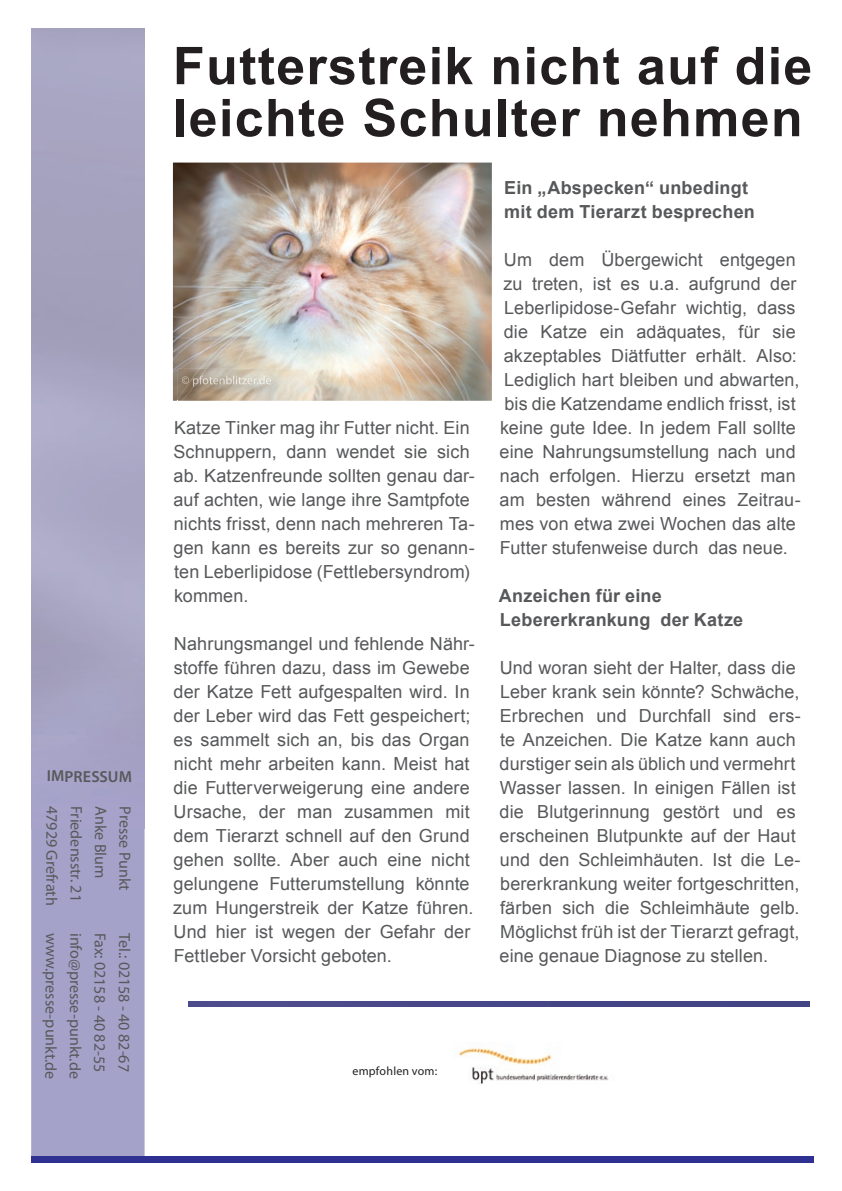
<style>
.page{position:relative;width:842px;height:1191px;background:#fff}
.page>*{position:absolute;margin:0;border:0;box-sizing:border-box;transform-origin:0 0}
.t1{font:700 52px/52px "Arial";letter-spacing:.025em;color:#231f20}
.t2{font:18px/24px "Arial";letter-spacing:.005em;color:#57585a}
.t3{font:700 18px/24px "Arial";letter-spacing:.015em;color:#57585a}
.t4{font:16px "Myriad Pro";letter-spacing:-.005em;color:#57585a}
.t5{font:600 16px "Myriad Pro";letter-spacing:.005em;color:#57585a}
.t6{font:12px "Myriad Pro";letter-spacing:.02em;color:#231f20}
</style>
<div class="page">
<div style="left:31px;top:828px;width:114px;height:329px;background:#a5a2ca"></div>
<div style="left:31px;top:1157px;width:783px;height:6px;background:#2e3092"></div>
<div style="left:188px;top:1001px;width:621px;height:5px;background:#464788"></div>
<img style="left:458px;top:1047px;width:151px;height:37px">
<img style="left:173px;top:163px;width:319px;height:238px">
<img style="left:178px;top:369px;width:200px;height:32px">
<img style="left:182px;top:375px;width:89px;height:11px">
<p class="t5" style="left:47px;top:766px;width:87px">IMPRESSUM</p>
<p class="t4" style="left:62px;top:806px;width:101px;rotate:90deg">47929 Grefrath</p>
<p class="t4" style="left:86px;top:806px;width:97px;rotate:90deg">Friedensstr. 21</p>
<p class="t4" style="left:110px;top:806px;width:74px;rotate:90deg">Anke Blum</p>
<p class="t4" style="left:135px;top:806px;width:86px;rotate:90deg">Presse Punkt</p>
<p class="t4" style="left:61px;top:932px;width:148px;rotate:90deg">www.presse-punkt.de</p>
<p class="t4" style="left:85px;top:932px;width:147px;rotate:90deg">info@presse-punkt.de</p>
<p class="t4" style="left:110px;top:933px;width:141px;rotate:90deg">Fax: 02158 - 40 82-55</p>
<p class="t4" style="left:134px;top:933px;width:140px;rotate:90deg">Tel.: 02158 - 40 82-67</p>
<h1 class="t1" style="left:173px;top:41px;width:641px">Futterstreik nicht auf die leichte Schulter nehmen</h1>
<p class="t2" style="left:173px;top:416px;width:303px">Katze Tinker mag ihr Futter nicht. Ein Schnuppern, dann wendet sie sich ab. Katzenfreunde sollten genau dar&shy;auf achten, wie lange ihre Samtpfote nichts frisst, denn nach mehreren Ta&shy;gen kann es bereits zur so genann&shy;ten Leberlipidose (Fettlebersyndrom) kommen.</p>
<p class="t2" style="left:173px;top:632px;width:303px">Nahrungsmangel und fehlende Nähr&shy;stoffe führen dazu, dass im Gewebe der Katze Fett aufgespalten wird. In der Leber wird das Fett gespeichert; es sammelt sich an, bis das Organ nicht mehr arbeiten kann. Meist hat die Futterverweigerung eine andere Ursache, der man zusammen mit dem Tierarzt schnell auf den Grund gehen sollte. Aber auch eine nicht gelungene Futterumstellung könnte zum Hungerstreik der Katze führen.<br>Und hier ist wegen der Gefahr der Fettleber Vorsicht geboten.</p>
<p class="t3" style="left:504px;top:176px;width:252px">Ein „Abspecken“ unbedingt mit dem Tierarzt besprechen</p>
<p class="t2" style="left:500px;top:248px;width:303px">Um dem Übergewicht entgegen zu treten, ist es u.a. aufgrund der Leberlipidose-Gefahr wichtig, dass die Katze ein adäquates, für sie akzeptables Diätfutter erhält. Also:<br>Lediglich hart bleiben und abwarten, bis die Katzendame endlich frisst, ist keine gute Idee. In jedem Fall sollte eine Nahrungsumstellung nach und nach erfolgen. Hierzu ersetzt man am besten während eines Zeitrau&shy;mes von etwa zwei Wochen das alte Futter stufenweise durch das neue.</p>
<p class="t3" style="left:499px;top:584px;width:246px">Anzeichen für eine<br>Lebererkrankung der Katze</p>
<p class="t2" style="left:500px;top:656px;width:303px">Und woran sieht der Halter, dass die Leber krank sein könnte? Schwäche, Erbrechen und Durchfall sind ers&shy;te Anzeichen. Die Katze kann auch durstiger sein als üblich und vermehrt Wasser lassen. In einigen Fällen ist die Blutgerinnung gestört und es erscheinen Blutpunkte auf der Haut und den Schleimhäuten. Ist die Le&shy;bererkrankung weiter fortgeschritten, färben sich die Schleimhäute gelb.<br>Möglichst früh ist der Tierarzt gefragt, eine genaue Diagnose zu stellen.</p>
<p class="t6" style="left:352px;top:1064px;width:86px">empfohlen vom:</p>
</div>
